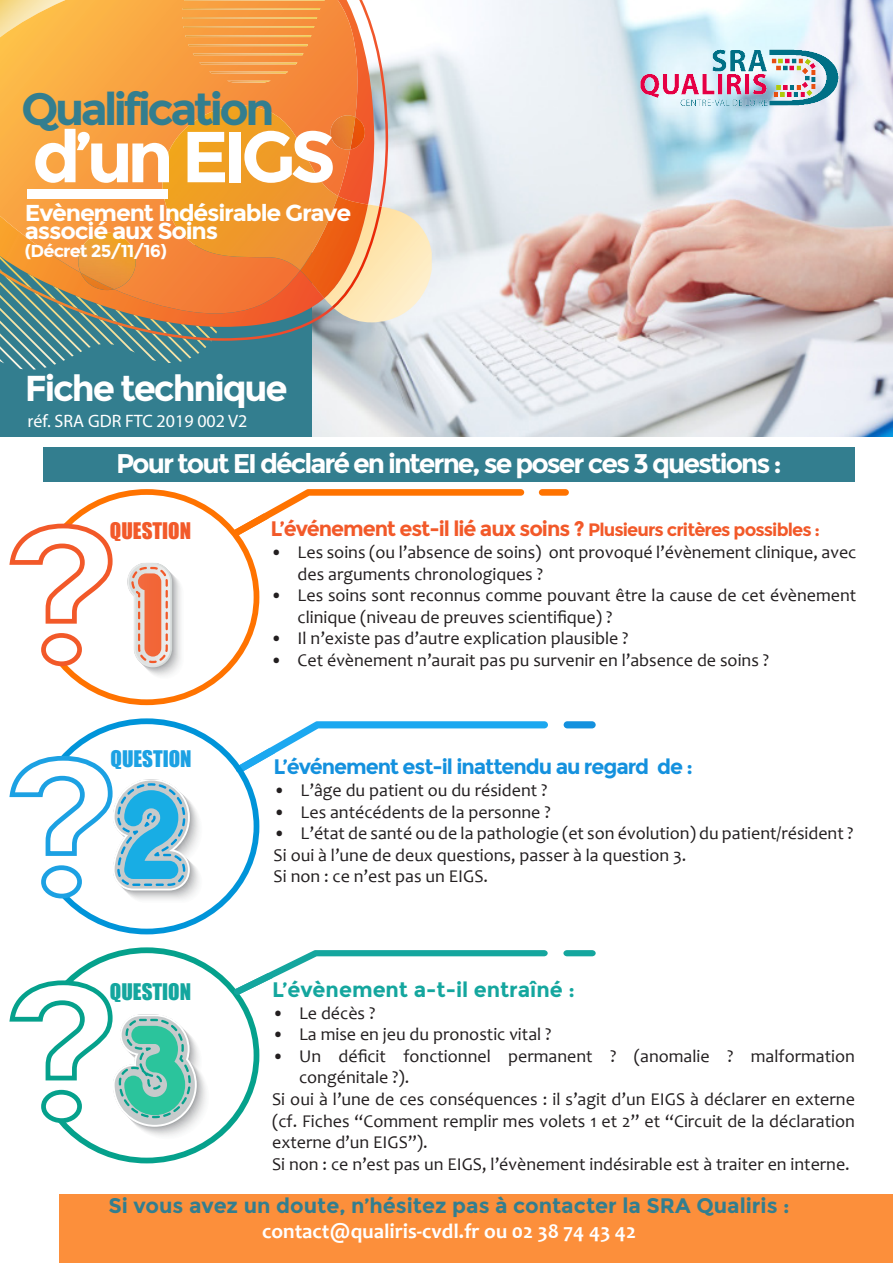
<style>
.page{position:relative;width:893px;height:1263px;background:#fff}
.page>*{position:absolute;margin:0;border:0;box-sizing:border-box;transform-origin:0 0}
.t1{font:700 72px "Montserrat";letter-spacing:-.08em;color:#fff}
.t2{font:700 45px "Montserrat";letter-spacing:-.08em;color:#337e8f}
.t3{font:700 36px "Montserrat";letter-spacing:-.06em;color:#fff}
.t4{font:700 27px "Montserrat";letter-spacing:-.075em;color:#fff}
.t5{font:700 23.1px "Montserrat";letter-spacing:-.05em;color:#fff;scale:1.04 1}
.t6{font:700 21px "Montserrat";letter-spacing:-.05em;color:#f25929}
.t7{font:700 21px "Montserrat";color:#337e8f}
.t8{font:700 21px "Montserrat";letter-spacing:-.05em;color:#1491de}
.t9{font:700 21px "Candara";color:#fff}
.t10{font:700 21px "Montserrat";color:#14a69e}
.t11{font:21px "Impact";color:#14a69e}
.t12{font:21px "Impact";color:#1ca1e3}
.t13{font:21px "Impact";color:#f25929}
.t14{font:18px/21.6px "Candara";color:#231f20}
.t15{font:18px "Myriad Pro";color:#fff}
.t16{font:700 17.25px "Montserrat";letter-spacing:-.05em;color:#fff;scale:1.04 1}
.s1{font-size:18px}
</style>
<div class="page">
<div style="left:34px;top:489px;width:225px;height:216px;border:6px solid #ff7300;border-radius:50%"></div>
<div style="left:34px;top:947px;width:225px;height:216px;border:6px solid #05a18c;border-radius:50%"></div>
<div style="left:0;top:245px;width:431px;height:192px;background:#337e8f"></div>
<div style="left:43px;top:447px;width:812px;height:35px;background:#337e8f"></div>
<div style="left:564px;top:721px;width:32px;height:7px;background:#1491de;border-radius:4px"></div>
<svg style="left:235px;top:721px;width:313px;height:52px"></svg>
<svg style="left:563px;top:950px;width:33px;height:6px"></svg>
<svg style="left:233px;top:950px;width:315px;height:45px"></svg>
<div style="left:60px;top:1194px;width:833px;height:69px;background:#fc8f3b"></div>
<svg style="left:127px;top:563px;width:54px;height:113px"></svg>
<svg style="left:9px;top:521px;width:104px;height:148px"></svg>
<div style="left:34px;top:718px;width:225px;height:216px;border:6px solid #0094d9;border-radius:50%"></div>
<svg style="left:9px;top:978px;width:202px;height:163px"></svg>
<svg style="left:9px;top:753px;width:190px;height:152px"></svg>
<div style="left:539px;top:489px;width:30px;height:7px;background:#ff7300;border-radius:3px"></div>
<svg style="left:232px;top:489px;width:292px;height:47px"></svg>
<img style="left:312px;top:0;width:581px;height:437px">
<img style="left:192px;top:348px;width:7px;height:6px">
<img style="left:135px;top:341px;width:36px;height:22px">
<img style="left:150px;top:341px;width:41px;height:17px">
<img style="left:181px;top:341px;width:25px;height:7px">
<img style="left:86px;top:341px;width:49px;height:12px">
<img style="left:3px;top:361px;width:44px;height:7px">
<img style="left:7px;top:356px;width:58px;height:5px">
<img style="left:3px;top:352px;width:71px;height:4px">
<img style="left:0;top:341px;width:82px;height:11px">
<img style="left:27px;top:341px;width:74px;height:4px">
<svg style="left:0;top:0;width:388px;height:341px"></svg>
<svg style="left:0;top:0;width:359px;height:313px;background:#f19a43"></svg>
<img style="left:183px;top:8px;width:137px;height:2px">
<img style="left:199px;top:63px;width:98px;height:1px">
<img style="left:188px;top:44px;width:120px;height:2px">
<img style="left:209px;top:72px;width:79px;height:1px">
<img style="left:193px;top:53px;width:110px;height:2px">
<img style="left:185px;top:35px;width:126px;height:2px">
<img style="left:183px;top:26px;width:131px;height:2px">
<img style="left:183px;top:17px;width:134px;height:2px">
<img style="left:184px;top:0;width:141px;height:1px">
<img style="left:227px;top:81px;width:44px;height:2px">
<svg style="left:324px;top:204px;width:108px;height:118px;background:#f4e6c5"></svg>
<img style="left:300px;top:196px;width:68px;height:102px">
<img style="left:332px;top:206px;width:50px;height:102px">
<img style="left:160px;top:106px;width:178px;height:164px">
<img style="left:81px;top:289px;width:33px;height:1px">
<img style="left:77px;top:233px;width:61px;height:56px">
<img style="left:355px;top:117px;width:10px;height:32px">
<img style="left:331px;top:115px;width:24px;height:35px">
<img style="left:635px;top:42px;width:207px;height:69px">
<div style="left:27px;top:189px;width:141px;height:10px;background:#fff"></div>
<p class="t2" style="left:21px;top:82px;width:255px">Qualification</p>
<p class="t1" style="left:32px;top:114px;width:305px">d’un EIGS</p>
<p class="t5" style="left:25px;top:199px;width:315px">Evènement Indésirable Grave</p>
<p class="t5" style="left:25px;top:217px;width:187px">associé aux Soins</p>
<p class="t16" style="left:25px;top:240px;width:138px">(Décret 25/11/16)</p>
<p class="t3" style="left:25px;top:366px;width:264px">Fiche technique</p>
<p class="t15" style="left:28px;top:410px;width:221px">réf. SRA GDR FTC 2019 002 V2</p>
<p class="t4" style="left:116px;top:448px;width:667px">Pour tout EI déclaré en interne, se poser ces 3 questions :</p>
<p class="t13" style="left:110px;top:515px;width:83px">QUESTION</p>
<p class="t12" style="left:111px;top:743px;width:83px">QUESTION</p>
<p class="t11" style="left:110px;top:975px;width:83px">QUESTION</p>
<p class="t6" style="left:271px;top:516px;width:551px">L’événement est-il lié aux soins ? <span class="s1">Plusieurs critères possibles :</span></p>
<p class="t14" style="left:298px;top:541px;width:560px;text-indent:-27px">• Les soins (ou l’absence de soins) ont provoqué l’évènement clinique, avec des arguments chronologiques ?</p>
<p class="t14" style="left:298px;top:584px;width:560px;text-indent:-27px">• Les soins sont reconnus comme pouvant être la cause de cet évènement clinique (niveau de preuves scientifique) ?</p>
<p class="t14" style="left:271px;top:627px;width:360px">• Il n’existe pas d’autre explication plausible ?</p>
<p class="t14" style="left:271px;top:649px;width:500px">• Cet évènement n’aurait pas pu survenir en l’absence de soins ?</p>
<p class="t8" style="left:274px;top:754px;width:421px">L’événement est-il inattendu au regard de :</p>
<p class="t14" style="left:274px;top:779px;width:275px">• L’âge du patient ou du résident ?</p>
<p class="t14" style="left:274px;top:801px;width:279px">• Les antécédents de la personne ?</p>
<p class="t14" style="left:274px;top:822px;width:581px">• L’état de santé ou de la pathologie (et son évolution) du patient/résident ?</p>
<p class="t14" style="left:274px;top:844px;width:414px">Si oui à l’une de deux questions, passer à la question 3.</p>
<p class="t14" style="left:274px;top:865px;width:216px">Si non : ce n’est pas un EIGS.</p>
<p class="t10" style="left:272px;top:977px;width:304px">L’évènement a-t-il entraîné :</p>
<p class="t14" style="left:272px;top:1002px;width:105px">• Le décès ?</p>
<p class="t14" style="left:272px;top:1023px;width:281px">• La mise en jeu du pronostic vital ?</p>
<p class="t14" style="left:299px;top:1045px;width:557px;text-indent:-27px">• Un déficit fonctionnel permanent ? (anomalie ? malformation congénitale ?).</p>
<p class="t14" style="left:272px;top:1088px;width:584px;text-align:justify">Si oui à l’une de ces conséquences : il s’agit d’un EIGS à déclarer en externe (cf. Fiches “Comment remplir mes volets 1 et 2” et “Circuit de la déclaration externe d’un EIGS”).</p>
<p class="t14" style="left:272px;top:1153px;width:579px">Si non : ce n’est pas un EIGS, l’évènement indésirable est à traiter en interne.</p>
<p class="t7" style="left:108px;top:1193px;width:683px">Si vous avez un doute, n’hésitez pas à contacter la SRA Qualiris :</p>
<p class="t9" style="left:262px;top:1218px;width:376px">contact@qualiris-cvdl.fr ou 02 38 74 43 42</p>
</div>
